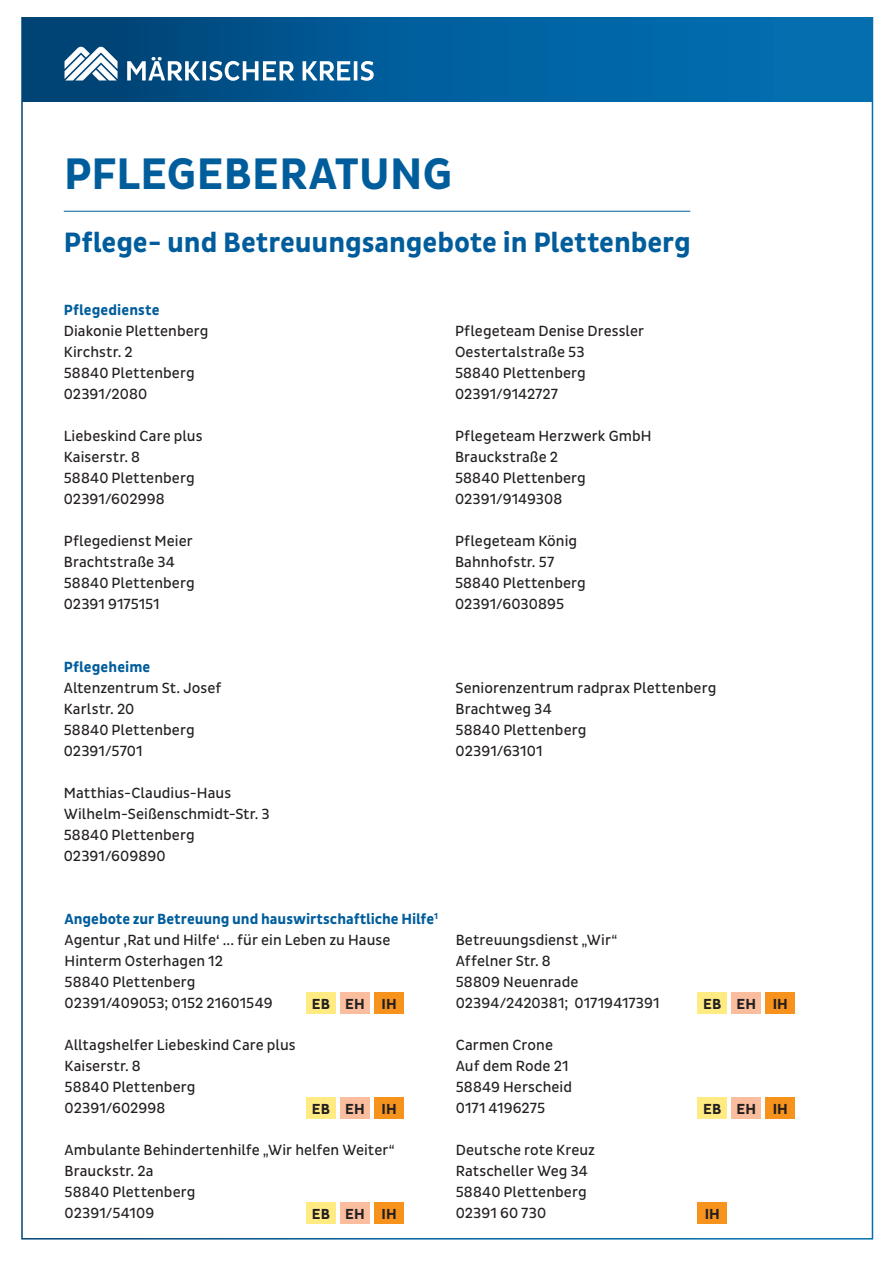
<style>
.page{position:relative;width:893px;height:1263px;background:#fff}
.page>*{position:absolute;margin:0;border:0;box-sizing:border-box;transform-origin:0 0}
.t1{font:700 45px "Pluto Sans Cond";letter-spacing:.005em;color:#005d9c}
.t2{font:700 28.5px "Pluto Sans Cond";color:#005d9c}
.t3{font:15px/21px "Pluto Sans Cond";letter-spacing:.005em;color:#231f20}
.t4{font:700 15px "Pluto Sans Cond";letter-spacing:.005em;color:#005d9c}
.t5{font:700 14.85px "Pluto Sans Cond";letter-spacing:.005em;color:#231f20}
.s1{font-weight:700;color:#005d9c}
</style>
<div class="page">
<div style="left:22px;top:18px;width:850px;height:84px;background:linear-gradient(to right,#047,#0175b9)"></div>
<svg style="left:127px;top:57px;width:247px;height:24px"></svg>
<svg style="left:65px;top:47px;width:53px;height:33px"></svg>
<hr style="left:64px;top:211px;width:626px;height:1px;background:#005d9c">
<div style="left:306px;top:992px;width:30px;height:21px;background:#ffeb82"></div>
<div style="left:374px;top:992px;width:30px;height:21px;background:#f7931d"></div>
<div style="left:340px;top:992px;width:30px;height:21px;background:#fabd9e"></div>
<div style="left:306px;top:1097px;width:30px;height:21px;background:#ffeb82"></div>
<div style="left:374px;top:1097px;width:30px;height:21px;background:#f7931d"></div>
<div style="left:340px;top:1097px;width:30px;height:21px;background:#fabd9e"></div>
<div style="left:306px;top:1202px;width:30px;height:21px;background:#ffeb82"></div>
<div style="left:374px;top:1202px;width:30px;height:21px;background:#f7931d"></div>
<div style="left:340px;top:1202px;width:30px;height:21px;background:#fabd9e"></div>
<div style="left:697px;top:992px;width:30px;height:21px;background:#ffeb82"></div>
<div style="left:765px;top:992px;width:30px;height:21px;background:#f7931d"></div>
<div style="left:731px;top:992px;width:30px;height:21px;background:#fabd9e"></div>
<div style="left:697px;top:1097px;width:30px;height:21px;background:#ffeb82"></div>
<div style="left:765px;top:1097px;width:30px;height:21px;background:#f7931d"></div>
<div style="left:731px;top:1097px;width:30px;height:21px;background:#fabd9e"></div>
<div style="left:697px;top:1202px;width:30px;height:21px;background:#f7931d"></div>
<h1 class="t1" style="left:64px;top:148px;width:390px">pflegeberatung</h1>
<h2 class="t2" style="left:64px;top:226px;width:629px">Pflege- und Betreuungsangebote in Plettenberg</h2>
<p class="t4" style="left:64px;top:301px;width:97px">Pflegedienste</p>
<p class="t3" style="left:64px;top:321px;width:146px">Diakonie Plettenberg<br>Kirchstr. 2<br>58840 Plettenberg<br>02391/2080</p>
<p class="t3" style="left:64px;top:426px;width:140px">Liebeskind Care plus<br>Kaiserstr. 8<br>58840 Plettenberg<br>02391/602998</p>
<p class="t3" style="left:64px;top:531px;width:132px">Pflegedienst Meier<br>Brachtstraße 34<br>58840 Plettenberg<br>02391 9175151</p>
<p class="t4" style="left:64px;top:658px;width:88px">Pflegeheime</p>
<p class="t3" style="left:64px;top:678px;width:159px">Altenzentrum St. Josef<br>Karlstr. 20<br>58840 Plettenberg<br>02391/5701</p>
<p class="t3" style="left:64px;top:783px;width:208px">Matthias-Claudius-Haus<br>Wilhelm-Seißenschmidt-Str. 3<br>58840 Plettenberg<br>02391/609890</p>
<p class="t3" style="left:455px;top:321px;width:191px">Pflegeteam Denise Dressler<br>Oestertalstraße 53<br>58840 Plettenberg<br>02391/9142727</p>
<p class="t3" style="left:455px;top:426px;width:198px">Pflegeteam Herzwerk GmbH<br>Brauckstraße 2<br>58840 Plettenberg<br>02391/9149308</p>
<p class="t3" style="left:455px;top:531px;width:132px">Pflegeteam König<br>Bahnhofstr. 57<br>58840 Plettenberg<br>02391/6030895</p>
<p class="t3" style="left:455px;top:678px;width:262px">Seniorenzentrum radprax Plettenberg<br>Brachtweg 34<br>58840 Plettenberg<br>02391/63101</p>
<p class="t3" style="left:65px;top:909px;width:375px"><span class="s1">Angebote zur Betreuung und hauswirtschaftliche Hilfe</span><sup>1<br></sup>Agentur ‚Rat und Hilfe‘ ... für ein Leben zu Hause Hinterm Osterhagen 12<br>58840 Plettenberg<br>02391/409053; 0152 21601549</p>
<p class="t3" style="left:65px;top:1035px;width:233px">Alltagshelfer Liebeskind Care plus<br>Kaiserstr. 8<br>58840 Plettenberg<br>02391/602998</p>
<p class="t3" style="left:65px;top:1140px;width:332px">Ambulante Behindertenhilfe „Wir helfen Weiter“<br>Brauckstr. 2a<br>58840 Plettenberg<br>02391/54109</p>
<p class="t5" style="left:312px;top:995px;width:10px">EB</p>
<p class="t5" style="left:345px;top:995px;width:53px">EH IH</p>
<p class="t5" style="left:312px;top:1100px;width:10px">EB</p>
<p class="t5" style="left:345px;top:1100px;width:53px">EH IH</p>
<p class="t5" style="left:312px;top:1205px;width:10px">EB</p>
<p class="t5" style="left:345px;top:1205px;width:53px">EH IH</p>
<p class="t3" style="left:456px;top:930px;width:205px">Betreuungsdienst „Wir“<br>Affelner Str. 8<br>58809 Neuenrade<br>02394/2420381; 01719417391</p>
<p class="t3" style="left:456px;top:1035px;width:118px">Carmen Crone<br>Auf dem Rode 21<br>58849 Herscheid<br>0171 4196275</p>
<p class="t3" style="left:456px;top:1140px;width:141px">Deutsche rote Kreuz<br>Ratscheller Weg 34<br>58840 Plettenberg<br>02391 60 730</p>
<p class="t5" style="left:703px;top:995px;width:10px">EB</p>
<p class="t5" style="left:736px;top:995px;width:53px">EH IH</p>
<p class="t5" style="left:703px;top:1100px;width:10px">EB</p>
<p class="t5" style="left:736px;top:1100px;width:53px">EH IH</p>
<p class="t5" style="left:705px;top:1205px;width:17px">IH</p>
</div>
